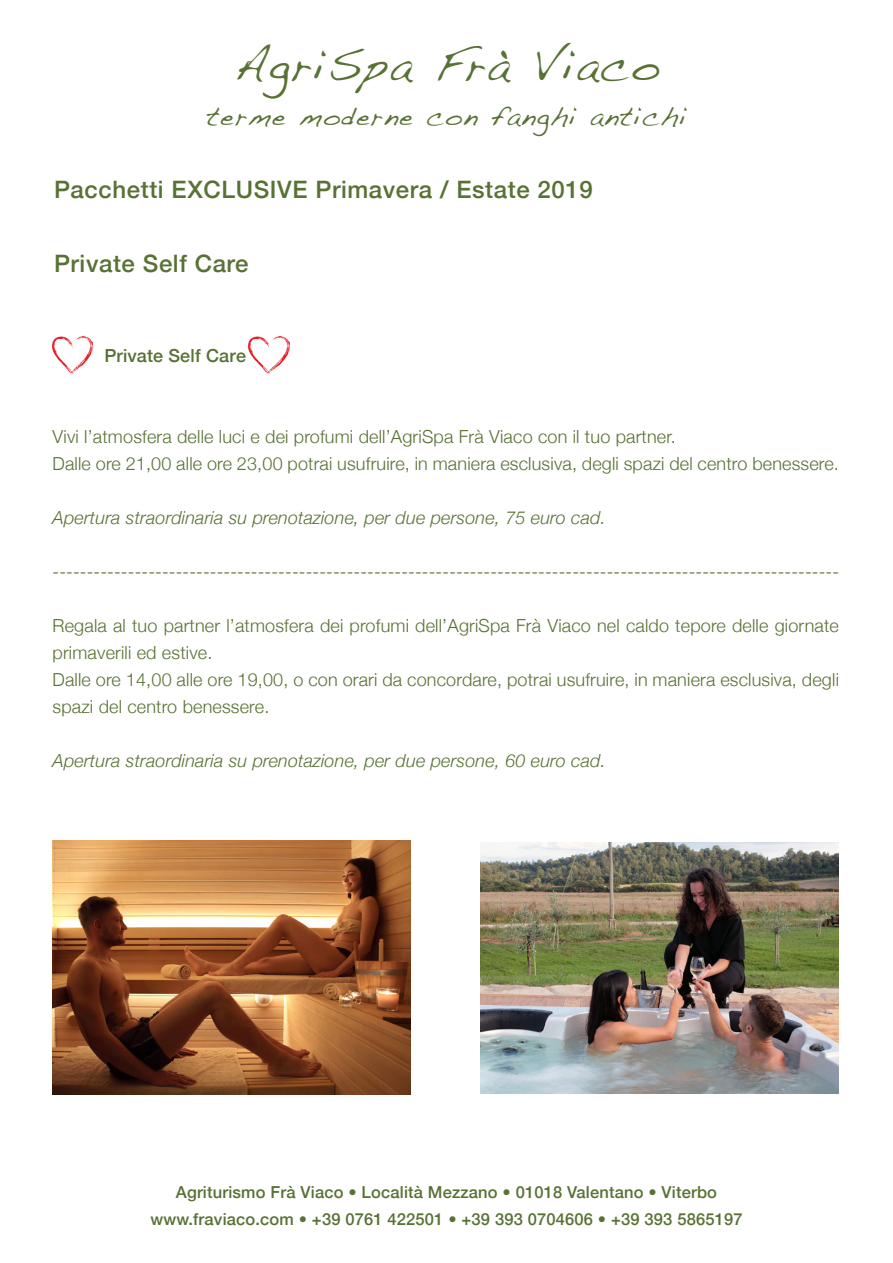
<style>
.page{position:relative;width:893px;height:1263px;background:#fff}
.page>*{position:absolute;margin:0;border:0;box-sizing:border-box;transform-origin:0 0}
.t1{font:45px "Handwriting Dakota";letter-spacing:.05em;color:#587134}
.t2{font:27px "Handwriting Dakota";letter-spacing:.05em;color:#587134}
.t3{font:500 24px "Helvetica Neue";letter-spacing:.025em;color:#587134}
.t4{font:300 18px/27px "Helvetica Neue";letter-spacing:.01em;color:#587134}
.t5{font:italic 300 18px "Helvetica Neue";letter-spacing:.01em;color:#587134}
.t6{font:500 18px "Helvetica Neue";letter-spacing:.01em;color:#587134}
.t7{font:500 16.5px "Helvetica Neue";letter-spacing:.01em;color:#587134}
</style>
<div class="page">
<img style="left:53px;top:337px;width:40px;height:37px">
<img style="left:249px;top:337px;width:40px;height:37px">
<img style="left:53px;top:840px;width:358px;height:254px">
<img style="left:481px;top:842px;width:358px;height:251px">
<p class="t1" style="left:234px;top:38px;width:426px">AgriSpa Frà Viaco</p>
<p class="t2" style="left:206px;top:100px;width:481px">terme moderne con fanghi antichi</p>
<p class="t3" style="left:54px;top:170px;width:540px">Pacchetti EXCLUSIVE Primavera / Estate 2019</p>
<p class="t3" style="left:54px;top:245px;width:196px">Private Self Care</p>
<p class="t6" style="left:104px;top:341px;width:143px">Private Self Care</p>
<p class="t4" style="left:53px;top:421px;width:625px">Vivi l’atmosfera delle luci e dei profumi dell’AgriSpa Frà Viaco con il tuo partner.</p>
<p class="t4" style="left:53px;top:448px;width:788px">Dalle ore 21,00 alle ore 23,00 potrai usufruire, in maniera esclusiva, degli spazi del centro benessere.</p>
<p class="t5" style="left:53px;top:503px;width:555px">Apertura straordinaria su prenotazione, per due persone, 75 euro cad.</p>
<p class="t4" style="left:53px;top:556px;width:788px">-------------------------------------------------------------------------------------------------------------------</p>
<p class="t4" style="left:53px;top:610px;width:788px">Regala al tuo partner l’atmosfera dei profumi dell’AgriSpa Frà Viaco nel caldo tepore delle giornate primaverili ed estive.</p>
<p class="t4" style="left:53px;top:664px;width:788px">Dalle ore 14,00 alle ore 19,00, o con orari da concordare, potrai usufruire, in maniera esclusiva, degli spazi del centro benessere.</p>
<p class="t5" style="left:53px;top:746px;width:555px">Apertura straordinaria su prenotazione, per due persone, 60 euro cad.</p>
<p class="t7" style="left:176px;top:1179px;width:543px">Agriturismo Frà Viaco • Località Mezzano • 01018 Valentano • Viterbo</p>
<p class="t7" style="left:150px;top:1206px;width:594px">www.fraviaco.com • +39 0761 422501 • +39 393 0704606 • +39 393 5865197</p>
</div>
